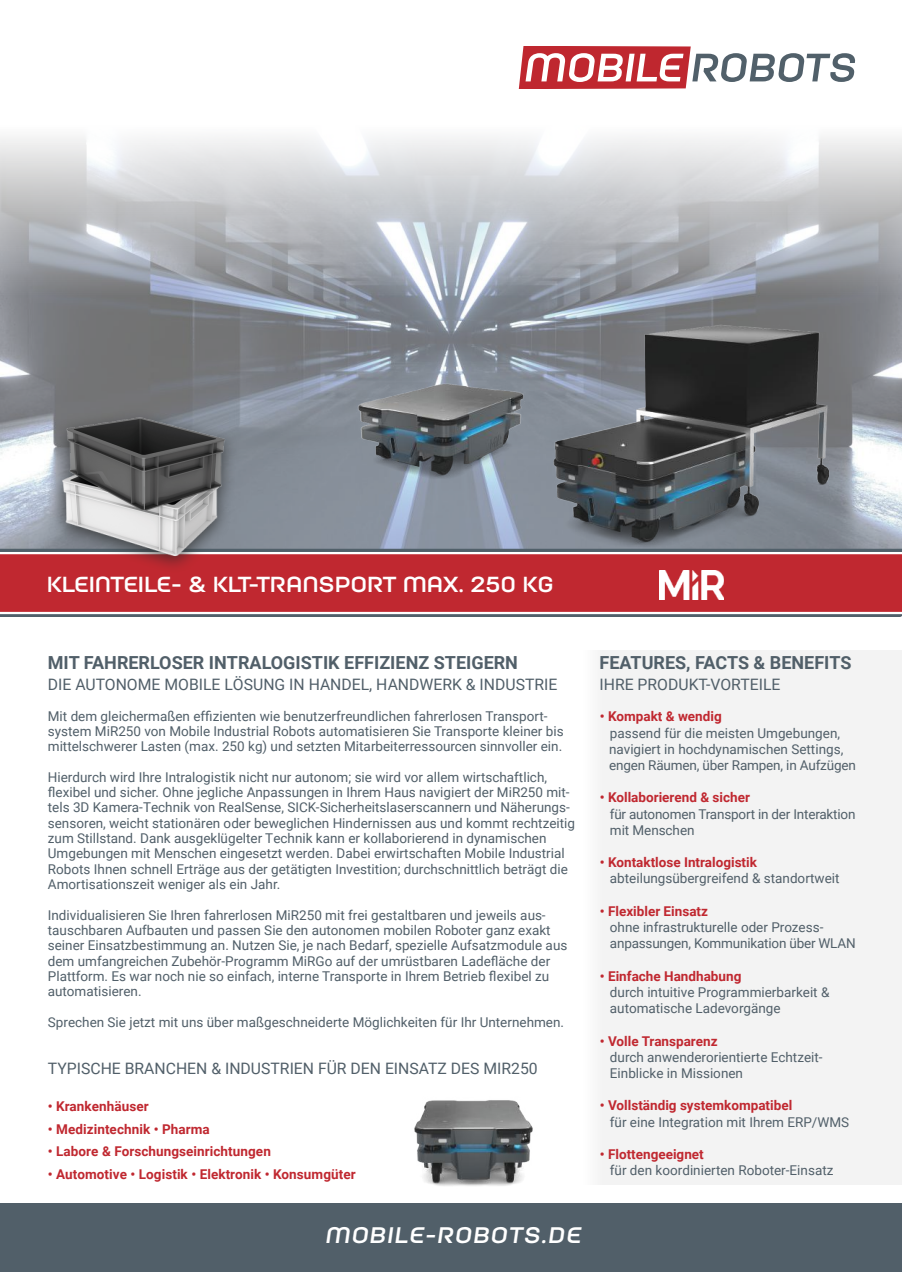
<style>
.page{position:relative;width:902px;height:1272px;background:#fff}
.page>*{position:absolute;margin:0;border:0;box-sizing:border-box;transform-origin:0 0}
.t1{font:700 22.5px "Moderna";color:#fff}
.t2{font:700 21.75px "Moderna";letter-spacing:-.005em;color:#fff}
.t3{font:700 18px "Roboto";color:#515f69}
.t4{font:15.75px "Roboto";color:#515f69}
.t5{font:13.5px/15.3px "Roboto";color:#515f69}
.t6{font:700 13.5px "Roboto";color:#c02830}
</style>
<div class="page">
<div style="left:0;top:1203px;width:901px;height:68px;background:#515f69"></div>
<div style="left:583px;top:649px;width:318px;height:535px;background:#f3f3f3"></div>
<img style="left:414px;top:1100px;width:119px;height:86px">
<img style="left:0;top:137px;width:901px;height:411px">
<img style="left:438px;top:295px;width:463px;height:253px">
<img style="left:318px;top:357px;width:239px;height:134px">
<svg style="left:0;top:548px;width:901px;height:69px"></svg>
<div style="left:0;top:554px;width:901px;height:58px;background:#c02830"></div>
<svg style="left:519px;top:47px;width:336px;height:41px"></svg>
<img style="left:659px;top:570px;width:64px;height:29px">
<div style="left:49px;top:408px;width:189px;height:166px;background:#2b2b2a;opacity:.75"></div>
<img style="left:59px;top:414px;width:168px;height:155px">
<h2 class="t2" style="left:47px;top:567px;width:508px">KLEINTEILE- &amp; KLT-TRANSPORT MAX. 250 KG</h2>
<h3 class="t3" style="left:48px;top:649px;width:471px">MIT FAHRERLOSER INTRALOGISTIK EFFIZIENZ STEIGERN</h3>
<p class="t4" style="left:48px;top:673px;width:511px">DIE AUTONOME MOBILE LÖSUNG IN HANDEL, HANDWERK &amp; INDUSTRIE</p>
<p class="t5" style="left:48px;top:707px;width:517px">Mit dem gleichermaßen effizienten wie benutzerfreundlichen fahrerlosen Transport&shy;system MiR250 von Mobile Industrial Robots automatisieren Sie Transporte kleiner bis mittelschwerer Lasten (max. 250 kg) und setzten Mitarbeiterressourcen sinnvoller ein.</p>
<p class="t5" style="left:48px;top:768px;width:528px">Hierdurch wird Ihre Intralogistik nicht nur autonom; sie wird vor allem wirtschaftlich, flexibel und sicher. Ohne jegliche Anpassungen in Ihrem Haus navigiert der MiR250 mit&shy;tels 3D Kamera-Technik von RealSense, SICK-Sicherheitslaserscannern und Näherungs&shy;sensoren, weicht stationären oder beweglichen Hindernissen aus und kommt rechtzeitig zum Stillstand. Dank ausgeklügelter Technik kann er kollaborierend in dynamischen Umgebungen mit Menschen eingesetzt werden. Dabei erwirtschaften Mobile Industrial Robots Ihnen schnell Erträge aus der getätigten Investition; durchschnittlich beträgt die Amortisationszeit weniger als ein Jahr.</p>
<p class="t5" style="left:48px;top:906px;width:521px">Individualisieren Sie Ihren fahrerlosen MiR250 mit frei gestaltbaren und jeweils aus&shy;tauschbaren Aufbauten und passen Sie den autonomen mobilen Roboter ganz exakt seiner Einsatzbestimmung an. Nutzen Sie, je nach Bedarf, spezielle Aufsatzmodule aus dem umfangreichen Zubehör-Programm MiRGo auf der umrüstbaren Ladefläche der Plattform. Es war noch nie so einfach, interne Transporte in Ihrem Betrieb flexibel zu automatisieren.</p>
<p class="t5" style="left:48px;top:1013px;width:517px">Sprechen Sie jetzt mit uns über maßgeschneiderte Möglichkeiten für Ihr Unternehmen.</p>
<p class="t4" style="left:48px;top:1057px;width:491px">TYPISCHE BRANCHEN &amp; INDUSTRIEN FÜR DEN EINSATZ DES MIR250</p>
<p class="t6" style="left:48px;top:1097px;width:102px">• Krankenhäuser</p>
<p class="t6" style="left:48px;top:1119px;width:163px">• Medizintechnik • Pharma</p>
<p class="t6" style="left:48px;top:1142px;width:224px">• Labore &amp; Forschungseinrichtungen</p>
<p class="t6" style="left:48px;top:1164px;width:309px">• Automotive • Logistik • Elektronik • Konsumgüter</p>
<h1 class="t1" style="left:324px;top:1217px;width:262px">MOBILE-ROBOTS.DE</h1>
<h3 class="t3" style="left:599px;top:649px;width:253px">FEATURES, FACTS &amp; BENEFITS</h3>
<p class="t4" style="left:599px;top:673px;width:182px">IHRE PRODUKT-VORTEILE</p>
<p class="t6" style="left:600px;top:707px;width:123px">• Kompakt &amp; wendig</p>
<p class="t5" style="left:609px;top:724px;width:248px;line-height:16.2px">passend für die meisten Umgebungen, navigiert in hochdynamischen Settings, engen Räumen, über Rampen, in Aufzügen</p>
<p class="t6" style="left:600px;top:788px;width:151px">• Kollaborierend &amp; sicher</p>
<p class="t5" style="left:609px;top:805px;width:247px;line-height:16.2px">für autonomen Transport in der Interaktion mit Menschen</p>
<p class="t6" style="left:600px;top:853px;width:158px">• Kontaktlose Intralogistik</p>
<p class="t5" style="left:610px;top:870px;width:231px">abteilungsübergreifend &amp; standortweit</p>
<p class="t6" style="left:600px;top:901px;width:110px">• Flexibler Einsatz</p>
<p class="t5" style="left:610px;top:918px;width:247px;line-height:16.2px">ohne infrastrukturelle oder Prozess&shy;anpassungen, Kommunikation über WLAN</p>
<p class="t6" style="left:600px;top:966px;width:143px">• Einfache Handhabung</p>
<p class="t5" style="left:610px;top:983px;width:221px;line-height:16.2px">durch intuitive Programmierbarkeit &amp; automatische Ladevorgänge</p>
<p class="t6" style="left:600px;top:1031px;width:119px">• Volle Transparenz</p>
<p class="t5" style="left:610px;top:1048px;width:214px;line-height:16.2px">durch anwenderorientierte Echtzeit-<br>Einblicke in Missionen</p>
<p class="t6" style="left:600px;top:1096px;width:194px">• Vollständig systemkompatibel</p>
<p class="t5" style="left:610px;top:1113px;width:241px">für eine Integration mit Ihrem ERP/WMS</p>
<p class="t6" style="left:600px;top:1144px;width:105px">• Flottengeeignet</p>
<p class="t5" style="left:610px;top:1162px;width:225px">für den koordinierten Roboter-Einsatz</p>
</div>
